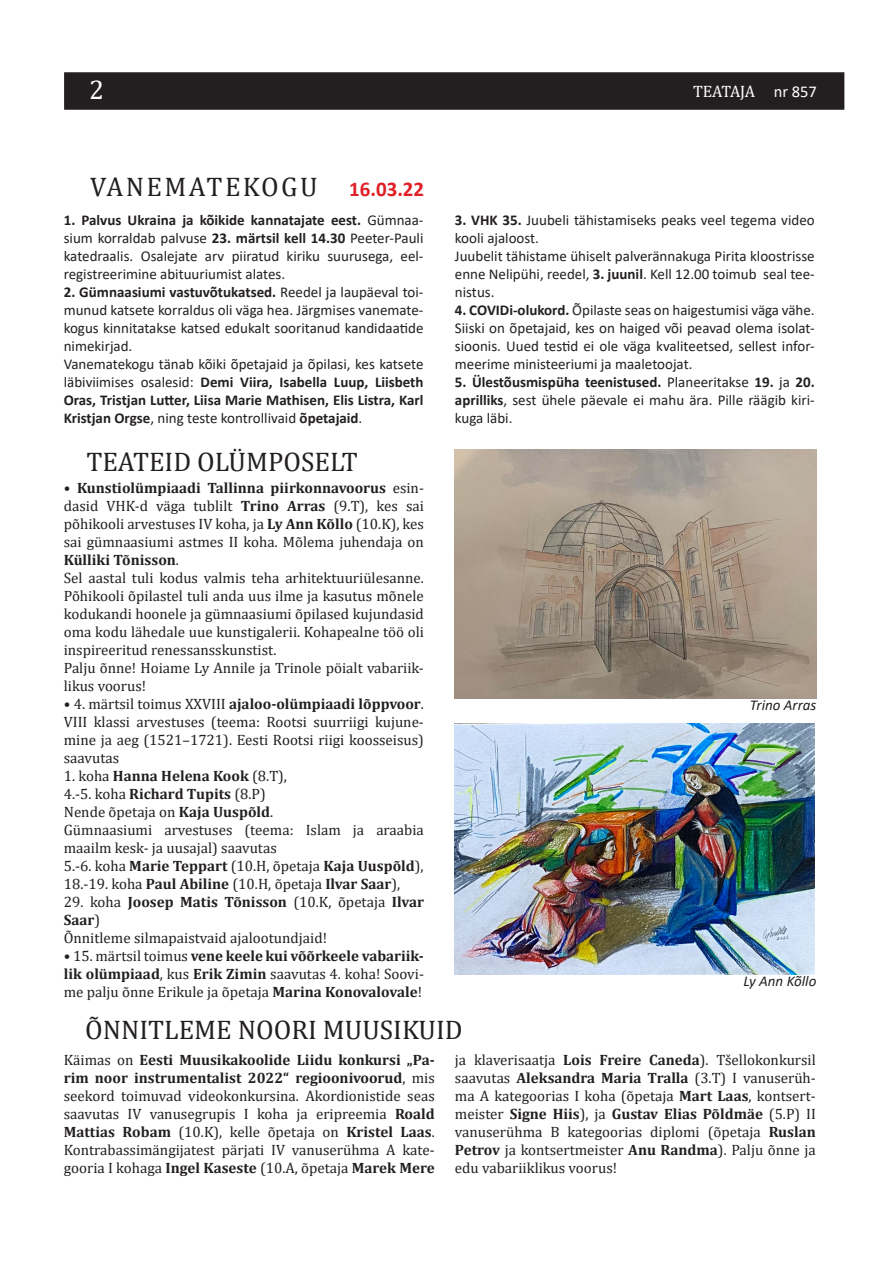
<style>
.page{position:relative;width:893px;height:1263px;background:#fff}
.page>*{position:absolute;margin:0;border:0;box-sizing:border-box;transform-origin:0 0}
.t1{font:27px "Cambria";color:#231f20}
.t2{font:27px "Cambria";letter-spacing:.09em;color:#231f20}
.t3{font:27px "Cambria";color:#fff}
.t4{font:700 21px "Calibri";color:#df2027}
.t5{font:16.5px "Cambria";letter-spacing:-.015em;color:#fff}
.t6{font:15px/18px "Cambria";color:#231f20;text-align:justify}
.t7{font:15px/18px "Calibri";color:#231f20;text-align:justify}
.t8{font:700 15px/18px "Calibri";color:#231f20;text-align:justify}
.t9{font:700 15px/18px "Cambria";color:#231f20}
.t10{font:italic 15px "Calibri";color:#231f20}
.s1{font-family:"Calibri"}
.s2{font-weight:700}
.s3{font-weight:400}
</style>
<div class="page">
<div style="left:64px;top:72px;width:780px;height:38px;background:#231f20"></div>
<img style="left:455px;top:450px;width:361px;height:249px">
<img style="left:455px;top:724px;width:360px;height:251px">
<p class="t3" style="left:89px;top:74px;width:16px">2</p>
<p class="t5" style="left:693px;top:82px;width:125px">TEATAJA <span class="s1">nr 857</span></p>
<p class="t2" style="left:90px;top:171px;width:229px">VANEMATEKOGU</p>
<p class="t4" style="left:349px;top:174px;width:77px">16.03.22</p>
<p class="t7" style="left:64px;top:211px;width:361px"><span class="s2">1. Palvus Ukraina ja kõikide kannatajate eest.</span> Gümnaa&shy;sium korraldab palvuse <span class="s2">23. märtsil kell 14.30</span> Peeter-Pauli katedraalis. Osalejate arv piiratud kiriku suurusega, eel&shy;registreerimine abituuriumist alates.</p>
<p class="t7" style="left:64px;top:283px;width:361px"><span class="s2">2. Gümnaasiumi vastuvõtukatsed.</span> Reedel ja laupäeval toi&shy;munud katsete korraldus oli väga hea. Järgmises vanemate&shy;kogus kinnitatakse katsed edukalt sooritanud kandidaatide nimekirjad.</p>
<p class="t8" style="left:64px;top:355px;width:361px"><span class="s3">Vanematekogu tänab kõiki õpetajaid ja õpilasi, kes katsete läbiviimises osalesid:</span> Demi Viira, Isabella Luup, Liisbeth Oras, Tristjan Lutter, Liisa Marie Mathisen, Elis Listra, Karl Kristjan Orgse<span class="s3">, ning teste kontrollivaid</span> õpetajaid<span class="s3">.</span></p>
<p class="t1" style="left:87px;top:445px;width:273px">TEATEID OLÜMPOSELT</p>
<p class="t6" style="left:64px;top:479px;width:362px">• <span class="s2">Kunstiolümpiaadi Tallinna piirkonnavoorus</span> esin&shy;dasid VHK-d väga tublilt <span class="s2">Trino Arras</span> (9.T), kes sai põhikooli arvestuses IV koha, ja <span class="s2">Ly Ann Kõllo</span> (10.K), kes sai gümnaasiumi astmes II koha. Mõlema juhendaja on <span class="s2">Külliki Tõnisson</span>.</p>
<p class="t6" style="left:64px;top:569px;width:362px">Sel aastal tuli kodus valmis teha arhitektuuriülesanne.<br>Põhikooli õpilastel tuli anda uus ilme ja kasutus mõnele kodukandi hoonele ja gümnaasiumi õpilased kujundasid oma kodu lähedale uue kunstigalerii. Kohapealne töö oli inspireeritud renessansskunstist.</p>
<p class="t6" style="left:64px;top:659px;width:362px">Palju õnne! Hoiame Ly Annile ja Trinole pöialt vabariik&shy;likus voorus!</p>
<p class="t9" style="left:64px;top:695px;width:362px"><span class="s3">• 4. märtsil toimus XXVIII</span> ajaloo-olümpiaadi lõppvoor<span class="s3">.</span></p>
<p class="t6" style="left:64px;top:713px;width:362px">VIII klassi arvestuses (teema: Rootsi suurriigi kujune&shy;mine ja aeg (1521–1721). Eesti Rootsi riigi koosseisus) saavutas</p>
<p class="t9" style="left:64px;top:767px;width:225px"><span class="s3">1. koha</span> Hanna Helena Kook <span class="s3">(8.T),</span></p>
<p class="t6" style="left:64px;top:785px;width:204px">4.-5. koha <span class="s2">Richard Tupits</span> (8.P)</p>
<p class="t6" style="left:64px;top:803px;width:211px">Nende õpetaja on <span class="s2">Kaja Uuspõld</span>.</p>
<p class="t6" style="left:64px;top:821px;width:362px">Gümnaasiumi arvestuses (teema: Islam ja araabia maailm kesk- ja uusajal) saavutas</p>
<p class="t6" style="left:64px;top:857px;width:361px">5.-6. koha <span class="s2">Marie Teppart</span> (10.H, õpetaja <span class="s2">Kaja Uuspõld</span>),</p>
<p class="t6" style="left:64px;top:875px;width:338px">18.-19. koha <span class="s2">Paul Abiline</span> (10.H, õpetaja <span class="s2">Ilvar Saar</span>),</p>
<p class="t9" style="left:64px;top:893px;width:362px"><span class="s3">29. koha</span> Joosep Matis Tõnisson <span class="s3">(10.K, õpetaja</span> Ilvar<br>Saar<span class="s3">)</span></p>
<p class="t6" style="left:64px;top:929px;width:265px">Õnnitleme silmapaistvaid ajalootundjaid!</p>
<p class="t6" style="left:64px;top:947px;width:362px">• 15. märtsil toimus <span class="s2">vene keele kui võõrkeele vabariik&shy;lik olümpiaad</span>, kus <span class="s2">Erik Zimin</span> saavutas 4. koha! Soovi&shy;me palju õnne Erikule ja õpetaja <span class="s2">Marina Konovalovale</span>!</p>
<p class="t7" style="left:455px;top:211px;width:361px"><span class="s2">3. VHK 35.</span> Juubeli tähistamiseks peaks veel tegema video kooli ajaloost.</p>
<p class="t7" style="left:455px;top:247px;width:361px">Juubelit tähistame ühiselt palverännakuga Pirita kloostrisse enne Nelipühi, reedel, <span class="s2">3. juunil</span>. Kell 12.00 toimub seal tee&shy;nistus.</p>
<p class="t7" style="left:455px;top:301px;width:361px"><span class="s2">4. COVIDi-olukord.</span> Õpilaste seas on haigestumisi väga vähe.<br>Siiski on õpetajaid, kes on haiged või peavad olema isolat&shy;sioonis. Uued testid ei ole väga kvaliteetsed, sellest infor&shy;meerime ministeeriumi ja maaletoojat.</p>
<p class="t7" style="left:455px;top:373px;width:361px"><span class="s2">5. Ülestõusmispüha teenistused.</span> Planeeritakse <span class="s2">19.</span> ja <span class="s2">20. aprilliks</span>, sest ühele päevale ei mahu ära. Pille räägib kiri&shy;kuga läbi.</p>
<p class="t10" style="left:750px;top:694px;width:68px">Trino Arras</p>
<p class="t10" style="left:743px;top:971px;width:75px">Ly Ann Kõllo</p>
<p class="t1" style="left:85px;top:1014px;width:379px">ÕNNITLEME NOORI MUUSIKUID</p>
<p class="t6" style="left:64px;top:1051px;width:372px">Käimas on <span class="s2">Eesti Muusikakoolide Liidu konkursi „Pa&shy;rim noor instrumentalist 2022“ regioonivoorud</span>, mis seekord toimuvad videokonkursina. Akordionistide seas saavutas IV vanusegrupis I koha ja eripreemia <span class="s2">Roald Mattias Robam</span> (10.K), kelle õpetaja on <span class="s2">Kristel Laas</span>.<br>Kontrabassimängijatest pärjati IV vanuserühma A kate&shy;gooria I kohaga <span class="s2">Ingel Kaseste</span> (10.A, õpetaja <span class="s2">Marek Mere</span></p>
<p class="t6" style="left:455px;top:1051px;width:362px">ja klaverisaatja <span class="s2">Lois Freire Caneda</span>). Tšellokonkursil saavutas <span class="s2">Aleksandra Maria Tralla</span> (3.T) I vanuserüh&shy;ma A kategoorias I koha (õpetaja <span class="s2">Mart Laas</span>, kontsert&shy;meister <span class="s2">Signe Hiis</span>), ja <span class="s2">Gustav Elias Põldmäe</span> (5.P) II vanuserühma B kategoorias diplomi (õpetaja <span class="s2">Ruslan Petrov</span> ja kontsertmeister <span class="s2">Anu Randma</span>). Palju õnne ja edu vabariiklikus voorus!</p>
</div>
